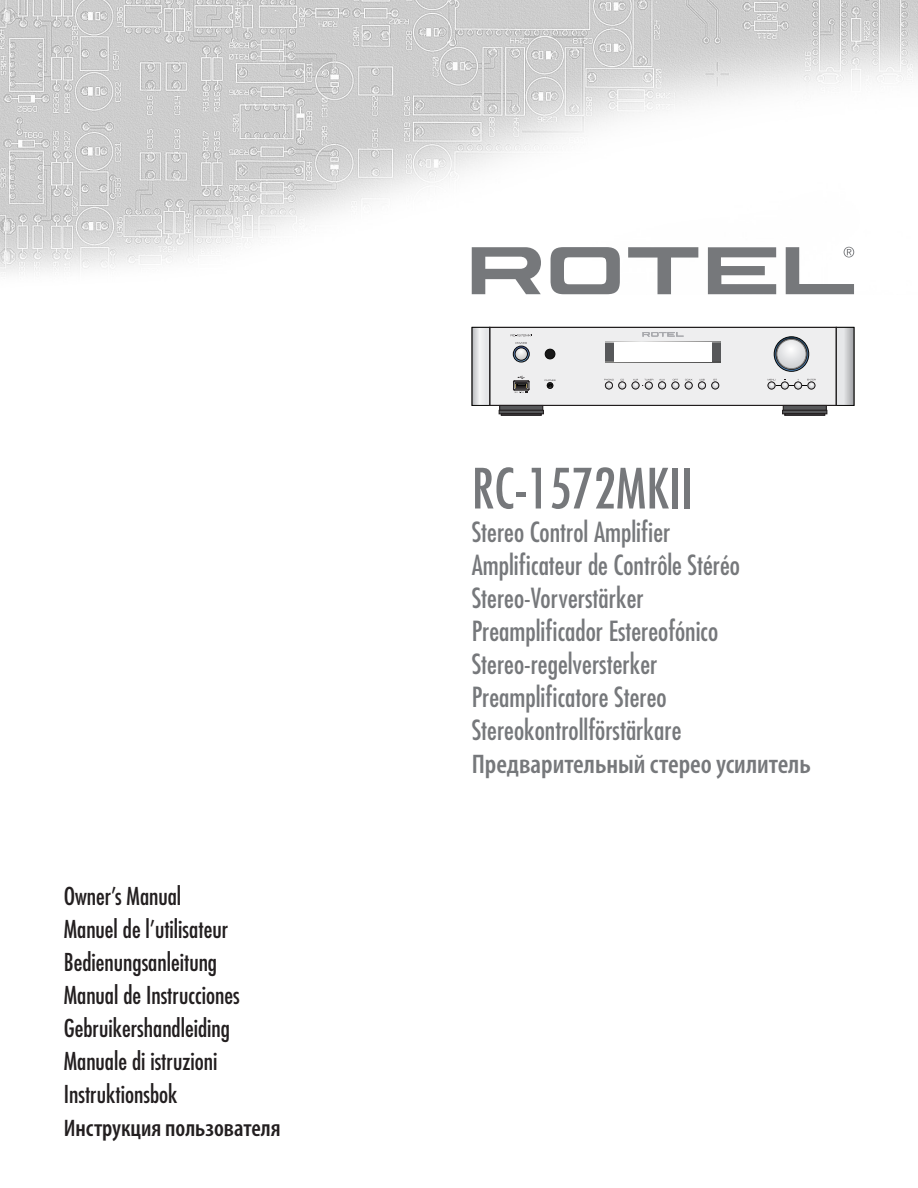
<style>
.page{position:relative;width:918px;height:1188px;background:#fff}
.page>*{position:absolute;margin:0;border:0;box-sizing:border-box;transform-origin:0 0}
.Cover_Model_Number{font:condensed 54px "Futura Std";color:#76787b}
.Cover_Model_Descrip{font:condensed 27px/33px "Futura Std";color:#76787b}
.t1{font:condensed 24px/33px "Futura Std";color:#231f20}
.s1{font-family:"Myriad Pro";font-weight:600}
</style>
<div class="page">
<img style="left:0;top:0;width:918px;height:294px">
<svg style="left:551px;top:247px;width:69px;height:47px"></svg>
<svg style="left:628px;top:247px;width:70px;height:47px"></svg>
<svg style="left:786px;top:247px;width:68px;height:47px"></svg>
<svg style="left:708px;top:247px;width:68px;height:47px"></svg>
<svg style="left:472px;top:247px;width:69px;height:47px"></svg>
<div style="left:472px;top:327px;width:382px;height:78px;background:#eeeeef"></div>
<svg style="left:844px;top:329px;width:8px;height:75px"></svg>
<svg style="left:474px;top:329px;width:4px;height:75px"></svg>
<div style="left:472px;top:327px;width:18px;height:79px;border:1px solid #050504"></div>
<svg style="left:642px;top:332px;width:42px;height:5px"></svg>
<div style="left:605px;top:341px;width:116px;height:21px;background:#57585a"></div>
<div style="left:545px;top:349px;width:10px;height:10px;background:#181818;border-radius:50%"></div>
<div style="left:545px;top:349px;width:10px;height:10px;border:1px solid #050504;border-radius:50%"></div>
<div style="left:500px;top:405px;width:43px;height:5px;background:#57585a"></div>
<div style="left:500px;top:405px;width:43px;height:5px;border:1px solid #231f20"></div>
<div style="left:499px;top:410px;width:45px;height:4px;border:1px solid #231f20"></div>
<div style="left:501px;top:414px;width:40px;height:1px;border:1px solid #231f20"></div>
<div style="left:783px;top:405px;width:43px;height:5px;background:#57585a"></div>
<div style="left:783px;top:405px;width:43px;height:5px;border:1px solid #231f20"></div>
<div style="left:782px;top:410px;width:45px;height:4px;border:1px solid #231f20"></div>
<div style="left:785px;top:414px;width:40px;height:1px;border:1px solid #231f20"></div>
<div style="left:513px;top:346px;width:16px;height:16px;border:1px solid #050504;border-radius:50%"></div>
<div style="left:515px;top:348px;width:13px;height:12px;border:1px solid #050504;border-radius:50%"></div>
<svg style="left:605px;top:341px;width:116px;height:1px"></svg>
<svg style="left:605px;top:361px;width:116px;height:1px"></svg>
<svg style="left:774px;top:337px;width:35px;height:34px"></svg>
<div style="left:774px;top:337px;width:35px;height:34px;border:1px solid #050504;border-radius:50%"></div>
<svg style="left:776px;top:338px;width:31px;height:32px"></svg>
<svg style="left:777px;top:339px;width:29px;height:30px"></svg>
<div style="left:777px;top:339px;width:29px;height:30px;border:1px solid #80807f;border-radius:50%"></div>
<hr style="left:490px;top:327px;width:346px;height:1px;background:#231f20">
<hr style="left:836px;top:327px;width:1px;height:78px;background:#231f20">
<hr style="left:490px;top:405px;width:346px;height:1px;background:#231f20">
<hr style="left:490px;top:327px;width:1px;height:78px;background:#231f20">
<svg style="left:604px;top:379px;width:22px;height:10px"></svg>
<svg style="left:632px;top:379px;width:34px;height:10px"></svg>
<svg style="left:672px;top:379px;width:7px;height:10px"></svg>
<svg style="left:685px;top:379px;width:7px;height:10px"></svg>
<svg style="left:698px;top:379px;width:8px;height:10px"></svg>
<svg style="left:545px;top:379px;width:11px;height:9px"></svg>
<svg style="left:515px;top:342px;width:12px;height:18px"></svg>
<svg style="left:768px;top:379px;width:48px;height:10px"></svg>
<svg style="left:712px;top:379px;width:7px;height:10px"></svg>
<svg style="left:513px;top:376px;width:16px;height:17px"></svg>
<svg style="left:511px;top:334px;width:21px;height:2px"></svg>
<div style="left:614px;top:342px;width:97px;height:19px;background:#fff"></div>
<p class="t1" style="left:64px;top:879px;width:119px">Owner’s Manual</p>
<p class="t1" style="left:64px;top:912px;width:218px">Manuel de l’utilisateur<br>Bedienungsanleitung<br>Manual de Instrucciones<br>Gebruikershandleiding<br>Manuale di istruzioni<br>Instruktionsbok<br><span class="s1">Инструкция пользователя</span></p>
<p class="Cover_Model_Number" style="left:472px;top:456px;width:223px">RC‑1572MKII</p>
<p class="Cover_Model_Descrip" style="left:472px;top:515px;width:200px">Stereo Control Amplifier</p>
<p class="Cover_Model_Descrip" style="left:472px;top:548px;width:341px">Amplificateur de Contrôle Stéréo<br>Stereo-Vorverstärker<br>Preamplificador Estereofónico<br>Stereo-regelversterker<br>Preamplificatore Stereo<br>Stereokontrollförstärkare<br><span class="s1">Предварительный стерео усилитель</span></p>
</div>
